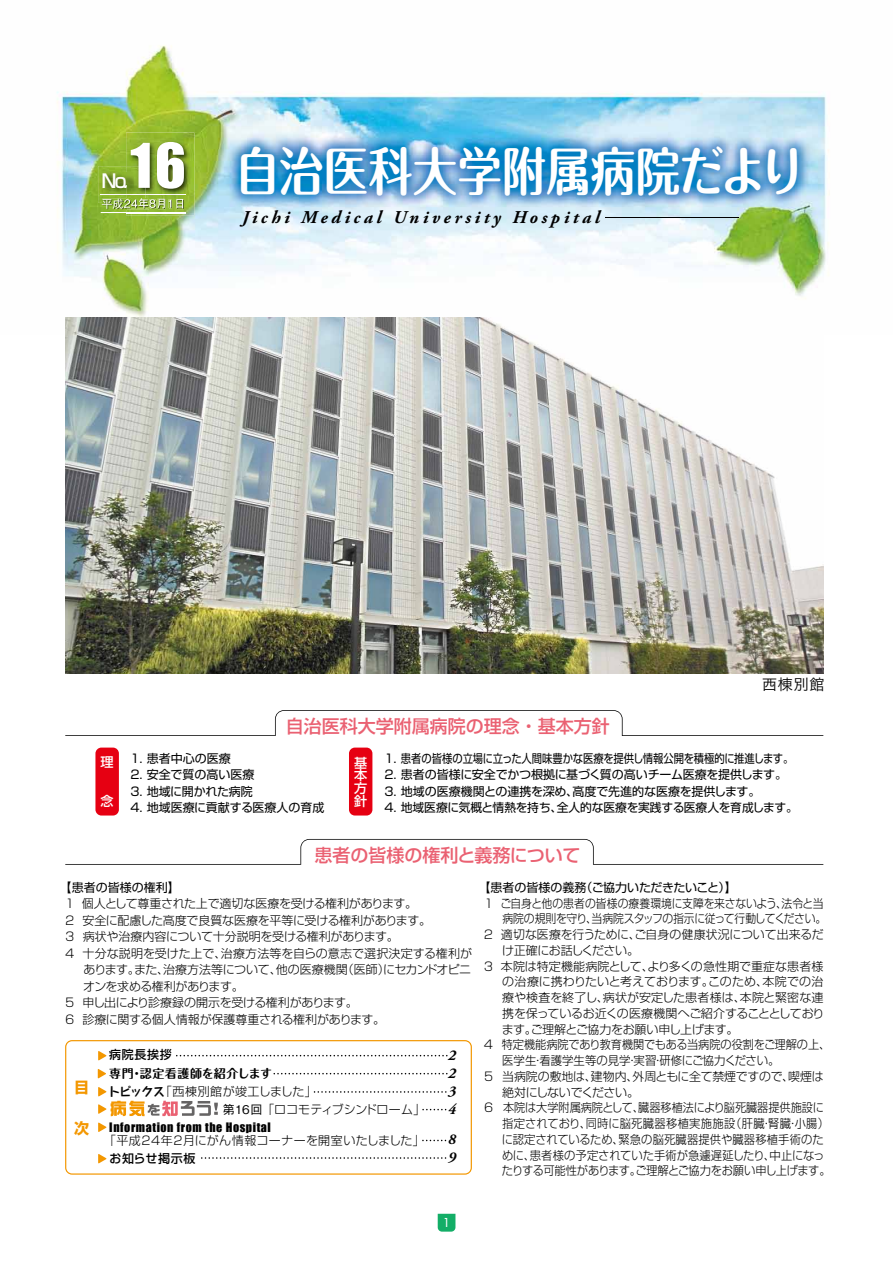
<style>
.page{position:relative;width:893px;height:1263px;background:#fff}
.page>*{position:absolute;margin:0;border:0;box-sizing:border-box;transform-origin:0 0}
.t1{font:57px "Impact";color:#fff}
.t2{font:700 52.05px "Maru Fo Pro";color:#fff;scale:.86 1}
.t3{font:500 18.6px "Shin Go Pr 5";color:#fff}
.t4{font:500 18px "Shin Go Pr 5";color:#ea6172}
.t5{font:italic 700 18px "Adobe Garamond Pro";letter-spacing:.2em;color:#000}
.t6{font:italic 700 15px/18px "Adobe Garamond Pro";color:#000;text-align:justify}
.t7{font:15px "Hira Kaku Pro W3";color:#000}
.t8{font:700 15px "Shin Go Pr 5";color:#f39700}
.t9{font:500 13.2px/12.8px "Shin Go Pr 5";color:#fff;text-align:justify}
.t10{font:300 12px/18px "Shin Go Pr 5";letter-spacing:-.01em;color:#000}
.t11{font:12px "Shin Go Pr 5";color:#000}
.t12{font:300 12px "Shin Go Pr 5";letter-spacing:-.035em;color:#000}
.t13{font:300 12px "Shin Go Pr 5";letter-spacing:-.04em;color:#000}
.t14{font:12px "Shin Go Pr 5";letter-spacing:-.02em;color:#000}
.t15{font:300 12px "Shin Go Pr 5";letter-spacing:-.035em;color:#000;scale:.9 1}
.t16{font:300 12px "Shin Go Pr 5";letter-spacing:.03em;color:#000;scale:.94 1}
.t17{font:300 12px "Shin Go Pr 5";letter-spacing:-.05em;color:#000;scale:.94 1}
.t18{font:300 12px "Shin Go Pr 5";letter-spacing:-.01em;color:#000;scale:.94 1}
.t19{font:300 12px "Shin Go Pr 5";letter-spacing:.015em;color:#000;scale:.94 1}
.t20{font:300 12px "Shin Go Pr 5";letter-spacing:.03em;color:#000}
.t21{font:300 12px "Shin Go Pr 5";letter-spacing:-.01em;color:#000;scale:.95 1}
.t22{font:12px "Impact";letter-spacing:.05em;color:#000}
.t23{font:300 12px "Shin Go Pr 5";letter-spacing:-.05em;color:#000}
.t24{font:700 12px "Maru Fo Pro";letter-spacing:.05em;color:#000}
.t25{font:300 12px "Shin Go Pr 5";letter-spacing:-.055em;color:#000}
.t26{font:500 12px "Shin Go Pr 5";color:#000}
.t27{font:12px "Futura";color:#fff}
.s1{font-family:"Taka Hand Std";font-weight:700}
.s2{font-family:"Gothic BBB Pr 5";font-weight:500}
</style>
<div class="page">
<img style="left:57px;top:45px;width:773px;height:289px">
<hr style="left:606px;top:217px;width:133px;height:1px;background:#000">
<svg style="left:438px;top:1214px;width:17px;height:17px"></svg>
<hr style="left:101px;top:212px;width:84px;height:1px;background:#fff">
<img style="left:98px;top:166px;width:28px;height:37px">
<img style="left:105px;top:173px;width:21px;height:15px">
<img style="left:126px;top:133px;width:68px;height:82px">
<img style="left:126px;top:212px;width:59px;height:1px">
<img style="left:126px;top:173px;width:8px;height:15px">
<svg style="left:101px;top:194px;width:83px;height:15px"></svg>
<svg style="left:65px;top:1040px;width:407px;height:135px"></svg>
<svg style="left:98px;top:1051px;width:9px;height:9px"></svg>
<svg style="left:98px;top:1069px;width:8px;height:9px"></svg>
<svg style="left:98px;top:1122px;width:9px;height:10px"></svg>
<svg style="left:98px;top:1154px;width:9px;height:9px"></svg>
<svg style="left:98px;top:1087px;width:120px;height:29px"></svg>
<svg style="left:176px;top:1055px;width:271px;height:1px"></svg>
<svg style="left:201px;top:1157px;width:245px;height:2px"></svg>
<svg style="left:422px;top:1140px;width:24px;height:1px"></svg>
<svg style="left:422px;top:1109px;width:24px;height:1px"></svg>
<svg style="left:273px;top:1073px;width:174px;height:1px"></svg>
<svg style="left:314px;top:1091px;width:133px;height:2px"></svg>
<div style="left:349px;top:747px;width:23px;height:68px;background:#e60012;border-radius:6px"></div>
<div style="left:95px;top:747px;width:24px;height:68px;background:#e60012;border-radius:6px"></div>
<svg style="left:65px;top:839px;width:758px;height:26px"></svg>
<svg style="left:65px;top:710px;width:758px;height:26px"></svg>
<img style="left:66px;top:318px;width:757px;height:355px">
<h1 class="t1" style="left:130px;top:121px;width:57px">16</h1>
<h3 class="t3" style="left:102px;top:165px;width:27px">No.</h3>
<h2 class="t2" style="left:235px;top:129px;width:663px">自治医科大学附属病院だより</h2>
<h3 class="t5" style="left:242px;top:207px;width:359px">Jichi Medical University Hospital</h3>
<h3 class="t4" style="left:286px;top:711px;width:325px">自治医科大学附属病院の理念・基本方針</h3>
<p class="t7" style="left:762px;top:671px;width:64px">西棟別館</p>
<p class="t11" style="left:130px;top:748px;width:102px">1. 患者中心の医療</p>
<p class="t11" style="left:130px;top:765px;width:125px">2. 安全で質の高い医療</p>
<p class="t11" style="left:130px;top:781px;width:124px">3. 地域に開かれた病院</p>
<p class="t11" style="left:130px;top:798px;width:196px">4. 地域医療に貢献する医療人の育成</p>
<p class="t9" style="left:101px;top:754px;width:14px">理</p>
<p class="t9" style="left:354px;top:755px;width:14px">基本方針</p>
<p class="t9" style="left:101px;top:793px;width:14px">念</p>
<p class="t11" style="left:384px;top:748px;width:410px">1. 患者の皆様の立場に立った人間味豊かな医療を提供し情報公開を積極的に推進します。</p>
<p class="t14" style="left:384px;top:765px;width:404px">2. 患者の皆様に安全でかつ根拠に基づく質の高いチーム医療を提供します。</p>
<p class="t11" style="left:384px;top:781px;width:377px">3. 地域の医療機関との連携を深め、高度で先進的な医療を提供します。</p>
<p class="t11" style="left:384px;top:798px;width:415px">4. 地域医療に気概と情熱を持ち、全人的な医療を実践する医療人を育成します。</p>
<h3 class="t4" style="left:314px;top:840px;width:266px">患者の皆様の権利と義務について</h3>
<p class="t11" style="left:60px;top:877px;width:122px">【患者の皆様の権利】</p>
<p class="t10" style="left:64px;top:894px;width:355px">１ 個人として尊重された上で適切な医療を受ける権利があります。</p>
<p class="t10" style="left:64px;top:910px;width:369px">２ 安全に配慮した高度で良質な医療を平等に受ける権利があります。</p>
<p class="t10" style="left:64px;top:927px;width:336px">３ 病状や治療内容について十分説明を受ける権利があります。</p>
<p class="t10" style="left:64px;top:943px;width:410px">４ 十分な説明を受けた上で、治療方法等を自らの意志で選択決定する権利が</p>
<p class="t12" style="left:84px;top:960px;width:389px">あります。また、治療方法等について、他の医療機関（医師）にセカンドオピニ</p>
<p class="t25" style="left:83px;top:976px;width:162px">オンを求める権利があります。</p>
<p class="t12" style="left:64px;top:993px;width:296px">５ 申し出により診療録の開示を受ける権利があります。</p>
<p class="t10" style="left:64px;top:1009px;width:323px">６ 診療に関する個人情報が保護尊重される権利があります。</p>
<p class="t8" style="left:74px;top:1075px;width:15px">目</p>
<p class="t8" style="left:74px;top:1116px;width:16px">次</p>
<p class="t26" style="left:109px;top:1045px;width:64px">病院長挨拶</p>
<p class="t24" style="left:109px;top:1063px;width:164px">専門・認定看護師を紹介します</p>
<p class="t10" style="left:108px;top:1081px;width:319px"><span class="s1">トピックス</span>「西棟別館が竣工しました」<br><span class="s2">　　　　　　　　　第16回</span> 「ロコモティブシンドローム」</p>
<p class="t22" style="left:109px;top:1117px;width:163px">Information from the Hospital</p>
<p class="t20" style="left:104px;top:1130px;width:323px">「平成24年2月にがん情報コーナーを開室いたしました」</p>
<p class="t26" style="left:109px;top:1148px;width:87px">お知らせ掲示板</p>
<p class="t6" style="left:448px;top:1047px;width:9px">2<br>2<br>3<br>4</p>
<p class="t6" style="left:448px;top:1131px;width:9px">8<br>9</p>
<p class="t11" style="left:478px;top:877px;width:260px">【患者の皆様の義務（ご協力いただきたいこと）】</p>
<p class="t10" style="left:483px;top:893px;width:342px">１ ご自身と他の患者の皆様の療養環境に支障を来さないよう、法令と当</p>
<p class="t15" style="left:502px;top:909px;width:361px">病院の規則を守り、当病院スタッフの指示に従って行動してください。</p>
<p class="t10" style="left:483px;top:924px;width:342px">２ 適切な医療を行うために、ご自身の健康状況について出来るだ</p>
<p class="t13" style="left:502px;top:940px;width:139px">け正確にお話しください。</p>
<p class="t10" style="left:483px;top:956px;width:342px">３ 本院は特定機能病院として、より多くの急性期で重症な患者様</p>
<p class="t10" style="left:502px;top:972px;width:323px">の治療に携わりたいと考えております。このため、本院での治</p>
<p class="t10" style="left:502px;top:987px;width:323px">療や検査を終了し、病状が安定した患者様は、本院と緊密な連</p>
<p class="t13" style="left:502px;top:1003px;width:324px">携を保っているお近くの医療機関へご紹介することとしており</p>
<p class="t23" style="left:502px;top:1019px;width:238px">ます。ご理解とご協力をお願い申し上げます。</p>
<p class="t10" style="left:483px;top:1035px;width:349px">４ 特定機能病院であり教育機関でもある当病院の役割をご理解の上、</p>
<p class="t21" style="left:502px;top:1051px;width:293px">医学生・看護学生等の見学・実習・研修にご協力ください。</p>
<p class="t10" style="left:484px;top:1066px;width:341px">5 当病院の敷地は、建物内、外周ともに全て禁煙ですので、喫煙は</p>
<p class="t13" style="left:502px;top:1082px;width:138px">絶対にしないでください。</p>
<p class="t10" style="left:484px;top:1098px;width:341px">6 本院は大学附属病院として、臓器移植法により脳死臓器提供施設に</p>
<p class="t16" style="left:502px;top:1114px;width:349px">指定されており、同時に脳死臓器移植実施施設（肝臓・腎臓・小腸）</p>
<p class="t19" style="left:502px;top:1129px;width:344px">に認定されているため、緊急の脳死臓器提供や臓器移植手術のた</p>
<p class="t18" style="left:502px;top:1145px;width:345px">めに、患者様の予定されていた手術が急遽遅延したり、中止になっ</p>
<p class="t17" style="left:502px;top:1161px;width:351px">たりする可能性があります。ご理解とご協力をお願い申し上げます。</p>
<p class="t27" style="left:443px;top:1215px;width:8px">1</p>
</div>
